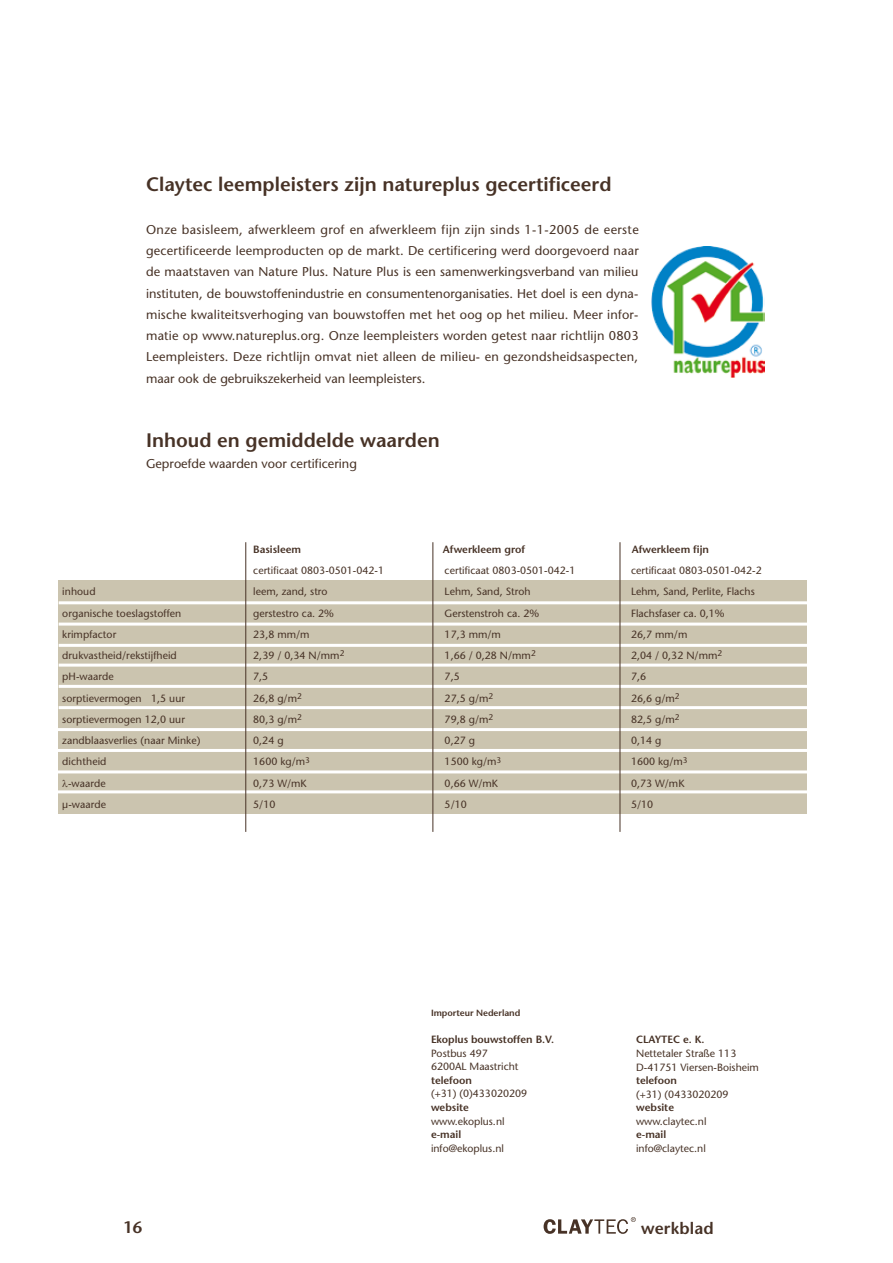
<style>
.page{position:relative;width:893px;height:1263px;background:#fff}
.page>*{position:absolute;margin:0;border:0;box-sizing:border-box;transform-origin:0 0}
.t1{font:600 19.5px "Stone Sans";color:#473226}
.t2{font:600 16.5px "Stone Sans";letter-spacing:.01em;color:#473226}
.t3{font:12.75px/21.3px "Stone Sans";color:#473226;text-align:justify}
.t4{font:10.5px/13.5px "Stone Sans";color:#473226}
.t5{font:600 10.5px "Stone Sans";color:#473226}
.t6{font:600 9px "Stone Sans";letter-spacing:-.005em;color:#473226}
</style>
<div class="page">
<svg style="left:544px;top:1217px;width:92px;height:17px"></svg>
<div style="left:59px;top:580px;width:748px;height:234px;background:#cbc4af"></div>
<hr style="left:59px;top:706px;width:748px;height:3px;background:#fff">
<hr style="left:59px;top:685px;width:757px;height:3px;background:#fff">
<hr style="left:59px;top:601px;width:748px;height:3px;background:#fff">
<hr style="left:59px;top:623px;width:748px;height:3px;background:#fff">
<hr style="left:59px;top:664px;width:748px;height:3px;background:#fff">
<hr style="left:59px;top:644px;width:748px;height:3px;background:#fff">
<hr style="left:55px;top:728px;width:757px;height:3px;background:#fff">
<hr style="left:54px;top:770px;width:758px;height:3px;background:#fff">
<hr style="left:51px;top:790px;width:758px;height:3px;background:#fff">
<hr style="left:55px;top:749px;width:757px;height:3px;background:#fff">
<hr style="left:246px;top:542px;width:1px;height:290px;background:#473226">
<hr style="left:433px;top:542px;width:1px;height:290px;background:#473226">
<hr style="left:620px;top:542px;width:1px;height:290px;background:#473226">
<img style="left:652px;top:246px;width:113px;height:132px">
<h1 class="t1" style="left:146px;top:173px;width:467px">Claytec leempleisters zijn natureplus gecertificeerd</h1>
<p class="t3" style="left:146px;top:219px;width:494px">Onze basisleem, afwerkleem grof en afwerkleem fijn zijn sinds 1-1-2005 de eerste gecertificeerde leemproducten op de markt. De certificering werd doorgevoerd naar de maatstaven van Nature Plus. Nature Plus is een samenwerkingsverband van milieu instituten, de bouwstoffenindustrie en consumentenorganisaties. Het doel is een dyna&shy;mische kwaliteitsverhoging van bouwstoffen met het oog op het milieu. Meer infor&shy;matie op www.natureplus.org. Onze leempleisters worden getest naar richtlijn 0803<br>Leempleisters. Deze richtlijn omvat niet alleen de milieu- en gezondsheidsaspecten, maar ook de gebruikszekerheid van leempleisters.</p>
<h1 class="t1" style="left:146px;top:428px;width:295px">Inhoud en gemiddelde waarden</h1>
<p class="t3" style="left:146px;top:453px;width:212px">Geproefde waarden voor certificering</p>
<p class="t4" style="left:62px;top:585px;width:35px">inhoud</p>
<p class="t4" style="left:62px;top:606px;width:121px">organische toeslagstoffen</p>
<p class="t4" style="left:62px;top:627px;width:56px">krimpfactor</p>
<p class="t4" style="left:62px;top:649px;width:116px">drukvastheid/rekstijfheid</p>
<p class="t4" style="left:62px;top:670px;width:53px">pH-waarde</p>
<p class="t4" style="left:62px;top:691px;width:124px">sorptievermogen 1,5 uur</p>
<p class="t4" style="left:62px;top:712px;width:124px">sorptievermogen 12,0 uur</p>
<p class="t4" style="left:62px;top:734px;width:140px">zandblaasverlies (naar Minke)</p>
<p class="t4" style="left:62px;top:755px;width:46px">dichtheid</p>
<p class="t4" style="left:68px;top:776px;width:39px">-waarde</p>
<p class="t4" style="left:62px;top:798px;width:45px">µ-waarde</p>
<p class="t5" style="left:253px;top:543px;width:49px">Basisleem</p>
<p class="t5" style="left:443px;top:543px;width:84px">Afwerkleem grof</p>
<p class="t5" style="left:632px;top:543px;width:79px">Afwerkleem fijn</p>
<p class="t4" style="left:253px;top:564px;width:132px">certificaat 0803-0501-042-1</p>
<p class="t4" style="left:445px;top:564px;width:132px">certificaat 0803-0501-042-1</p>
<p class="t4" style="left:631px;top:564px;width:132px">certificaat 0803-0501-042-2</p>
<p class="t4" style="left:253px;top:585px;width:76px">leem, zand, stro</p>
<p class="t4" style="left:445px;top:585px;width:87px">Lehm, Sand, Stroh</p>
<p class="t4" style="left:631px;top:585px;width:125px">Lehm, Sand, Perlite, Flachs</p>
<p class="t4" style="left:253px;top:606px;width:82px">gerstestro ca. 2%</p>
<p class="t4" style="left:445px;top:606px;width:96px">Gerstenstroh ca. 2%</p>
<p class="t4" style="left:631px;top:606px;width:95px">Flachsfaser ca. 0,1%</p>
<p class="t4" style="left:253px;top:627px;width:58px">23,8 mm/m</p>
<p class="t4" style="left:445px;top:627px;width:58px">17,3 mm/m</p>
<p class="t4" style="left:631px;top:627px;width:58px">26,7 mm/m</p>
<p class="t4" style="left:253px;top:649px;width:93px">2,39 / 0,34 N/mm<sup>2</sup></p>
<p class="t4" style="left:445px;top:649px;width:93px">1,66 / 0,28 N/mm<sup>2</sup></p>
<p class="t4" style="left:631px;top:649px;width:93px">2,04 / 0,32 N/mm<sup>2</sup></p>
<p class="t4" style="left:253px;top:670px;width:17px">7,5</p>
<p class="t4" style="left:445px;top:670px;width:17px">7,5</p>
<p class="t4" style="left:631px;top:670px;width:17px">7,6</p>
<p class="t4" style="left:253px;top:691px;width:50px">26,8 g/m<sup>2</sup></p>
<p class="t4" style="left:445px;top:691px;width:50px">27,5 g/m<sup>2</sup></p>
<p class="t4" style="left:631px;top:691px;width:50px">26,6 g/m<sup>2</sup></p>
<p class="t4" style="left:253px;top:712px;width:50px">80,3 g/m<sup>2</sup></p>
<p class="t4" style="left:445px;top:712px;width:50px">79,8 g/m<sup>2</sup></p>
<p class="t4" style="left:631px;top:712px;width:50px">82,5 g/m<sup>2</sup></p>
<p class="t4" style="left:253px;top:734px;width:32px">0,24 g</p>
<p class="t4" style="left:445px;top:734px;width:32px">0,27 g</p>
<p class="t4" style="left:631px;top:734px;width:32px">0,14 g</p>
<p class="t4" style="left:253px;top:755px;width:58px">1600 kg/m<sup>3</sup></p>
<p class="t4" style="left:445px;top:755px;width:58px">1500 kg/m<sup>3</sup></p>
<p class="t4" style="left:631px;top:755px;width:58px">1600 kg/m<sup>3</sup></p>
<p class="t4" style="left:253px;top:776px;width:55px">0,73 W/mK</p>
<p class="t4" style="left:445px;top:776px;width:55px">0,66 W/mK</p>
<p class="t4" style="left:631px;top:776px;width:55px">0,73 W/mK</p>
<p class="t4" style="left:253px;top:797px;width:24px">5/10</p>
<p class="t4" style="left:445px;top:797px;width:24px">5/10</p>
<p class="t4" style="left:631px;top:797px;width:24px">5/10</p>
<p class="t6" style="left:431px;top:1008px;width:91px">Importeur Nederland</p>
<p class="t5" style="left:431px;top:1033px;width:125px">Ekoplus bouwstoffen B.V.</p>
<p class="t4" style="left:431px;top:1046px;width:89px">Postbus 497<br>6200AL Maastricht</p>
<p class="t5" style="left:431px;top:1074px;width:42px">telefoon</p>
<p class="t4" style="left:431px;top:1087px;width:98px">(+31) (0)433020209</p>
<p class="t5" style="left:431px;top:1101px;width:39px">website</p>
<p class="t4" style="left:431px;top:1114px;width:75px">www.ekoplus.nl</p>
<p class="t5" style="left:431px;top:1128px;width:32px">e-mail</p>
<p class="t4" style="left:431px;top:1141px;width:74px">info@ekoplus.nl</p>
<p class="t5" style="left:636px;top:1033px;width:70px">CLAYTEC e. K.</p>
<p class="t4" style="left:636px;top:1046px;width:124px">Nettetaler Straße 113<br>D-41751 Viersen-Boisheim</p>
<p class="t5" style="left:636px;top:1074px;width:42px">telefoon</p>
<p class="t4" style="left:636px;top:1087px;width:94px">(+31) (0433020209</p>
<p class="t5" style="left:636px;top:1101px;width:39px">website</p>
<p class="t4" style="left:636px;top:1114px;width:72px">www.claytec.nl</p>
<p class="t5" style="left:636px;top:1128px;width:32px">e-mail</p>
<p class="t4" style="left:636px;top:1141px;width:71px">info@claytec.nl</p>
<h2 class="t2" style="left:123px;top:1217px;width:21px">16</h2>
<h2 class="t2" style="left:641px;top:1218px;width:74px">werkblad</h2>
</div>
